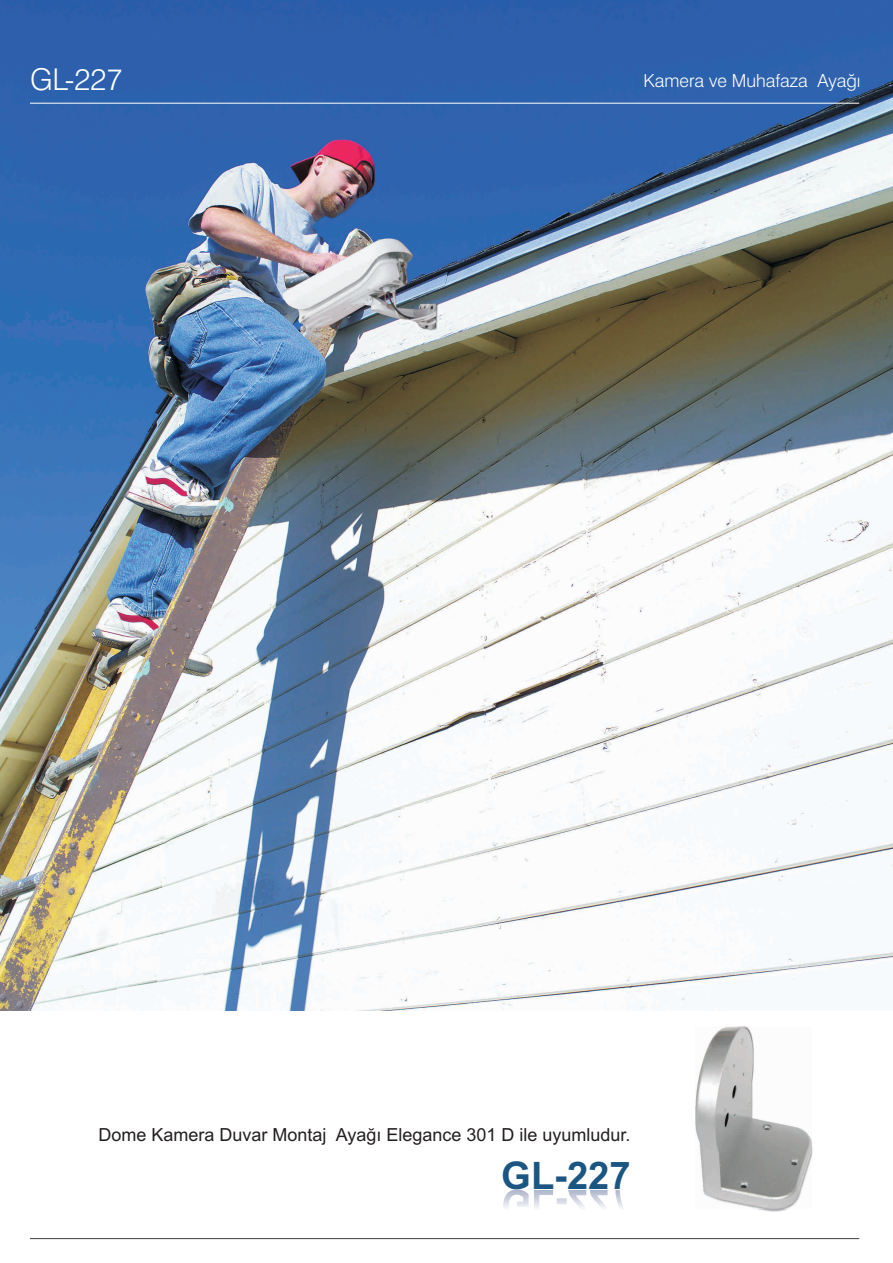
<style>
.page{position:relative;width:893px;height:1263px;background:#fff}
.page>*{position:absolute;margin:0;border:0;box-sizing:border-box;transform-origin:0 0}
.t1{font:700 38.1px "Arial";color:#1b5683}
.t2{font:300 30px "Swiss 721 BT";color:#fff}
.t3{font:18px "Arial";color:#231f20}
.t4{font:300 18px "Swiss 721 BT";color:#fff}
</style>
<div class="page">
<img style="left:757px;top:1139px;width:56px;height:73px">
<img style="left:695px;top:1026px;width:116px;height:183px">
<img style="left:0;top:0;width:893px;height:1011px">
<hr style="left:30px;top:103px;width:829px;height:1px;background:#fff">
<hr style="left:30px;top:1238px;width:829px;height:1px;background:#3e3e3f">
<img style="left:503px;top:1189px;width:120px;height:19px">
<h2 class="t2" style="left:30px;top:68px;width:94px">GL-227</h2>
<p class="t4" style="left:643px;top:73px;width:219px">Kamera ve Muhafaza Ayaðý</p>
<p class="t3" style="left:99px;top:1128px;width:533px">Dome Kamera Duvar Montaj Ayaðý Elegance 301 D ile uyumludur.</p>
<h1 class="t1" style="left:501px;top:1161px;width:131px">GL-227</h1>
</div>
